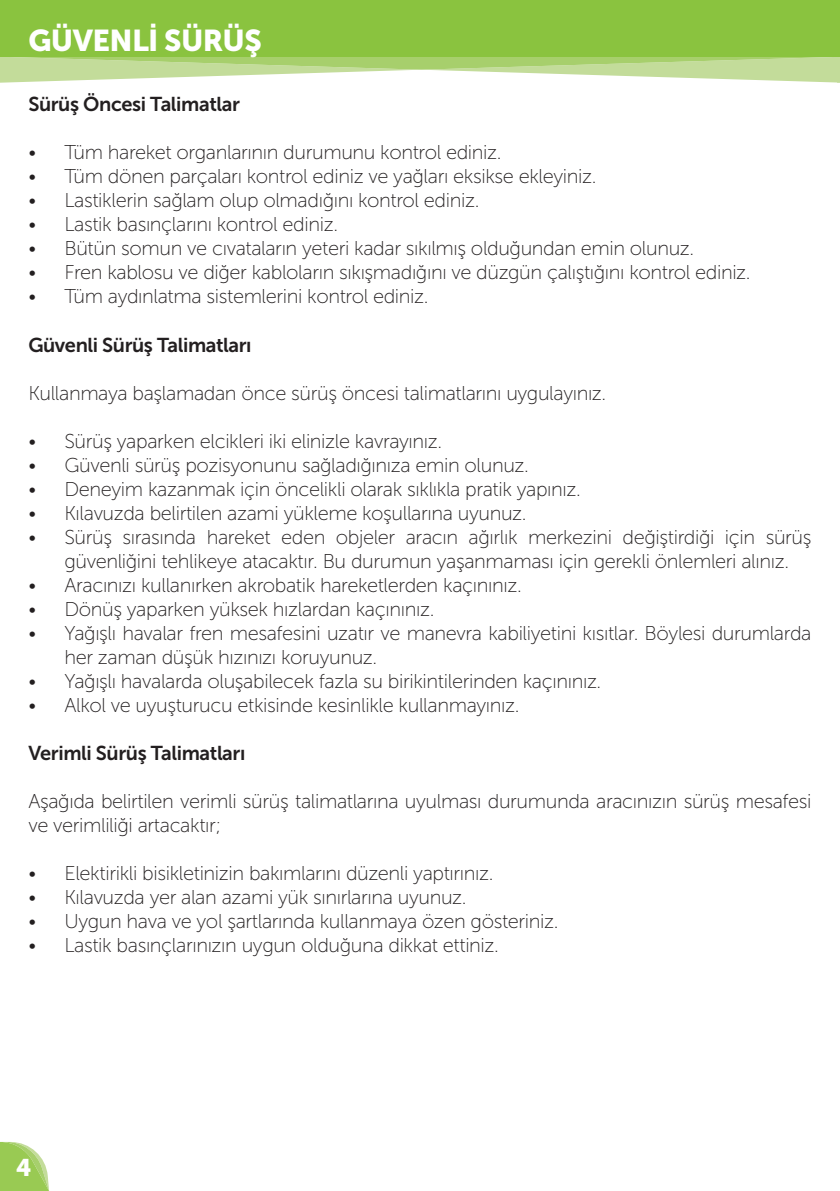
<style>
.page{position:relative;width:840px;height:1191px;background:#fff}
.page>*{position:absolute;margin:0;border:0;box-sizing:border-box;transform-origin:0 0}
.t1{font:30px "Museo Sans 900";letter-spacing:-.02em;color:#fff}
.t2{font:24px "Museo Sans 900";color:#fff}
.t3{font:20px/24px "Museo Sans 100";letter-spacing:-.02em;color:#231f20}
.t4{font:20px "Museo Sans 700";letter-spacing:-.02em;color:#231f20}
</style>
<div class="page">
<svg style="left:0;top:1142px;width:49px;height:49px;background:#acd374"></svg>
<svg style="left:0;top:57px;width:839px;height:26px"></svg>
<div style="left:0;top:0;width:839px;height:57px;background:#8ac33f"></div>
<p class="t1" style="left:28px;top:23px;width:235px">GÜVENLİ SÜRÜŞ</p>
<p class="t4" style="left:28px;top:93px;width:213px">Sürüş Öncesi Talimatlar</p>
<p class="t3" style="left:28px;top:141px;width:474px">• Tüm hareket organlarının durumunu kontrol ediniz.</p>
<p class="t3" style="left:28px;top:165px;width:569px">• Tüm dönen parçaları kontrol ediniz ve yağları eksikse ekleyiniz.</p>
<p class="t3" style="left:28px;top:189px;width:452px">• Lastiklerin sağlam olup olmadığını kontrol ediniz.</p>
<p class="t3" style="left:28px;top:213px;width:311px">• Lastik basınçlarını kontrol ediniz.</p>
<p class="t3" style="left:28px;top:237px;width:667px">• Bütün somun ve cıvataların yeteri kadar sıkılmış olduğundan emin olunuz.</p>
<p class="t3" style="left:28px;top:261px;width:723px">• Fren kablosu ve diğer kabloların sıkışmadığını ve düzgün çalıştığını kontrol ediniz.</p>
<p class="t3" style="left:28px;top:285px;width:401px">• Tüm aydınlatma sistemlerini kontrol ediniz.</p>
<p class="t4" style="left:28px;top:333px;width:225px">Güvenli Sürüş Talimatları</p>
<p class="t3" style="left:28px;top:381px;width:579px">Kullanmaya başlamadan önce sürüş öncesi talimatlarını uygulayınız.</p>
<p class="t3" style="left:28px;top:429px;width:415px">• Sürüş yaparken elcikleri iki elinizle kavrayınız.</p>
<p class="t3" style="left:28px;top:453px;width:502px">• Güvenli sürüş pozisyonunu sağladığınıza emin olunuz.</p>
<p class="t3" style="left:28px;top:477px;width:553px">• Deneyim kazanmak için öncelikli olarak sıklıkla pratik yapınız.</p>
<p class="t3" style="left:28px;top:501px;width:499px">• Kılavuzda belirtilen azami yükleme koşullarına uyunuz.</p>
<p class="t3" style="left:64px;top:525px;width:748px;text-indent:-36px">• Sürüş sırasında hareket eden objeler aracın ağırlık merkezini değiştirdiği için sürüş güvenliğini tehlikeye atacaktır. Bu durumun yaşanmaması için gerekli önlemleri alınız.</p>
<p class="t3" style="left:28px;top:573px;width:494px">• Aracınızı kullanırken akrobatik hareketlerden kaçınınız.</p>
<p class="t3" style="left:28px;top:597px;width:407px">• Dönüş yaparken yüksek hızlardan kaçınınız.</p>
<p class="t3" style="left:64px;top:621px;width:748px;text-indent:-36px">• Yağışlı havalar fren mesafesini uzatır ve manevra kabiliyetini kısıtlar. Böylesi durumlarda her zaman düşük hızınızı koruyunuz.</p>
<p class="t3" style="left:28px;top:669px;width:574px">• Yağışlı havalarda oluşabilecek fazla su birikintilerinden kaçınınız.</p>
<p class="t3" style="left:28px;top:693px;width:492px">• Alkol ve uyuşturucu etkisinde kesinlikle kullanmayınız.</p>
<p class="t4" style="left:28px;top:741px;width:218px">Verimli Sürüş Talimatları</p>
<p class="t3" style="left:28px;top:789px;width:784px">Aşağıda belirtilen verimli sürüş talimatlarına uyulması durumunda aracınızın sürüş mesafesi ve verimliliği artacaktır;</p>
<p class="t3" style="left:28px;top:861px;width:466px">• Elektirikli bisikletinizin bakımlarını düzenli yaptırınız.</p>
<p class="t3" style="left:28px;top:885px;width:439px">• Kılavuzda yer alan azami yük sınırlarına uyunuz.</p>
<p class="t3" style="left:28px;top:909px;width:531px">• Uygun hava ve yol şartlarında kullanmaya özen gösteriniz.</p>
<p class="t3" style="left:28px;top:933px;width:472px">• Lastik basınçlarınızın uygun olduğuna dikkat ettiniz.</p>
<p class="t2" style="left:16px;top:1154px;width:17px">4</p>
</div>
